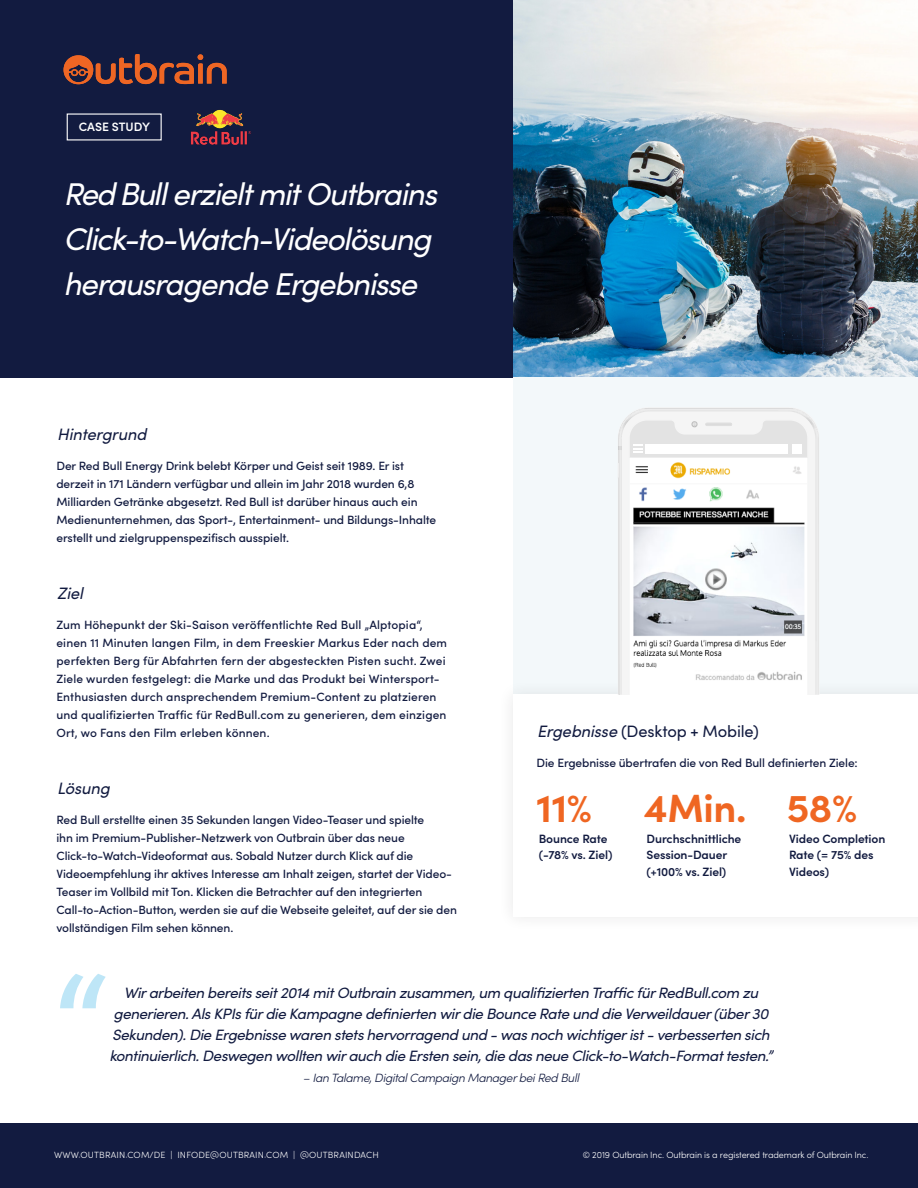
<style>
.page{position:relative;width:918px;height:1188px;background:#fff}
.page>*{position:absolute;margin:0;border:0;box-sizing:border-box;transform-origin:0 0}
.t1{font:700 39.45px "Sofia Pro";letter-spacing:-.01em;color:#ef6622}
.BODY_COPY_AFTER_HEAD{font:italic 31.5px/45px "Sofia Pro";letter-spacing:-.045em;color:#fff}
.t2{font:16.5px "Sofia Pro";letter-spacing:-.01em;color:#121b40}
.t3{font:italic 16.5px "Sofia Pro";letter-spacing:-.01em;color:#121b40}
.t4{font:italic 15px/21px "Sofia Pro";letter-spacing:-.03em;color:#121b40;text-align:center}
.t5{font:600 12.15px "Sofia Pro";color:#fff}
.t6{font:500 12px/18px "Sofia Pro";letter-spacing:-.01em;color:#121b40}
.t7{font:500 12px/18px "Sofia Pro";letter-spacing:.01em;color:#121b40}
.t8{font:600 12px/16.5px "Sofia Pro";letter-spacing:-.01em;color:#121b40}
.t9{font:italic 300 12px "Sofia Pro";letter-spacing:-.03em;color:#121b40}
.t10{font:300 9px "Sofia Pro";letter-spacing:-.01em;color:#fff}
.t11{font:300 9px "Sofia Pro";letter-spacing:.02em;color:#fff}
.s1{font-style:italic}
</style>
<div class="page">
<div style="left:0;top:1123px;width:918px;height:65px;background:#121b40"></div>
<div style="left:513px;top:377px;width:405px;height:533px;background:#f3f8fa"></div>
<img style="left:513px;top:0;width:405px;height:377px">
<div style="left:0;top:0;width:513px;height:377px;background:#121b40"></div>
<svg style="left:64px;top:54px;width:163px;height:30px"></svg>
<div style="left:497px;top:679px;width:421px;height:253px;background:#f9f9fa"></div>
<div style="left:513px;top:695px;width:405px;height:222px;background:#fff"></div>
<svg style="left:60px;top:974px;width:46px;height:34px"></svg>
<img style="left:190px;top:110px;width:62px;height:35px">
<img style="left:619px;top:453px;width:1px;height:242px">
<img style="left:620px;top:409px;width:198px;height:286px">
<svg style="left:618px;top:463px;width:1px;height:15px"></svg>
<svg style="left:618px;top:413px;width:24px;height:40px"></svg>
<hr style="left:705px;top:423px;width:27px;height:3px;background:#d1d1d1;border-radius:2px">
<hr style="left:706px;top:423px;width:26px;height:3px;background:#dbdbdb">
<img style="left:630px;top:458px;width:177px;height:212px">
<img style="left:694px;top:670px;width:111px;height:12px">
<p class="t5" style="left:79px;top:117px;width:73px">CASE STUDY</p>
<p class="BODY_COPY_AFTER_HEAD" style="left:64px;top:169px;width:375px">Red Bull erzielt mit Outbrains<br>Click-to-Watch-Videolösung herausragende Ergebnisse</p>
<p class="t3" style="left:57px;top:422px;width:91px">Hintergrund</p>
<p class="t6" style="left:56px;top:456px;width:381px">Der Red Bull Energy Drink belebt Körper und Geist seit 1989. Er ist derzeit in 171 Ländern verfügbar und allein im Jahr 2018 wurden 6,8<br>Milliarden Getränke abgesetzt. Red Bull ist darüber hinaus auch ein Medienunternehmen, das Sport-, Entertainment- und Bildungs-Inhalte erstellt und zielgruppenspezifisch ausspielt.</p>
<p class="t3" style="left:57px;top:581px;width:27px">Ziel</p>
<p class="t7" style="left:56px;top:615px;width:392px">Zum Höhepunkt der Ski-Saison veröffentlichte Red Bull „Alptopia“, einen 11 Minuten langen Film, in dem Freeskier Markus Eder nach dem perfekten Berg für Abfahrten fern der abgesteckten Pisten sucht. Zwei Ziele wurden festgelegt: die Marke und das Produkt bei Wintersport-Enthusiasten durch ansprechendem Premium-Content zu platzieren und qualifizierten Traffic für RedBull.com zu generieren, dem einzigen Ort, wo Fans den Film erleben können.</p>
<p class="t3" style="left:57px;top:776px;width:54px">Lösung</p>
<p class="t6" style="left:56px;top:811px;width:402px">Red Bull erstellte einen 35 Sekunden langen Video-Teaser und spielte<br>ihn im Premium-Publisher-Netzwerk von Outbrain über das neue Click-to-Watch-Videoformat aus. Sobald Nutzer durch Klick auf die Videoempfehlung ihr aktives Interesse am Inhalt zeigen, startet der Video-Teaser im Vollbild mit Ton. Klicken die Betrachter auf den integrierten Call-to-Action-Button, werden sie auf die Webseite geleitet, auf der sie den vollständigen Film sehen können.</p>
<p class="t2" style="left:537px;top:719px;width:223px"><span class="s1">Ergebnisse</span> (Desktop + Mobile)</p>
<p class="t6" style="left:537px;top:753px;width:323px">Die Ergebnisse übertrafen die von Red Bull definierten Ziele:</p>
<p class="t1" style="left:537px;top:778px;width:57px">11%</p>
<p class="t8" style="left:539px;top:829px;width:75px">Bounce Rate (-78% vs. Ziel)</p>
<p class="t1" style="left:644px;top:778px;width:104px">4Min.</p>
<p class="t8" style="left:647px;top:829px;width:96px">Durchschnittliche<br>Session-Dauer (+100% vs. Ziel)</p>
<p class="t1" style="left:787px;top:778px;width:72px">58%</p>
<p class="t8" style="left:789px;top:829px;width:98px">Video Completion<br>Rate (= 75% des<br>Videos)</p>
<p class="t4" style="left:109px;top:981px;width:665px">Wir arbeiten bereits seit 2014 mit Outbrain zusammen, um qualifizierten Traffic für RedBull.com zu generieren. Als KPIs für die Kampagne definierten wir die Bounce Rate und die Verweildauer (über 30<br>Sekunden). Die Ergebnisse waren stets hervorragend und - was noch wichtiger ist - verbesserten sich kontinuierlich. Deswegen wollten wir auch die Ersten sein, die das neue Click-to-Watch-Format testen.”</p>
<p class="t9" style="left:303px;top:1069px;width:278px">– Ian Talame, Digital Campaign Manager bei Red Bull</p>
<p class="t11" style="left:54px;top:1148px;width:326px">WWW.OUTBRAIN.COM/DE | INFODE@OUTBRAIN.COM | @OUTBRAINDACH</p>
<p class="t10" style="left:583px;top:1149px;width:287px">© 2019 Outbrain Inc. Outbrain is a registered trademark of Outbrain Inc.</p>
</div>
